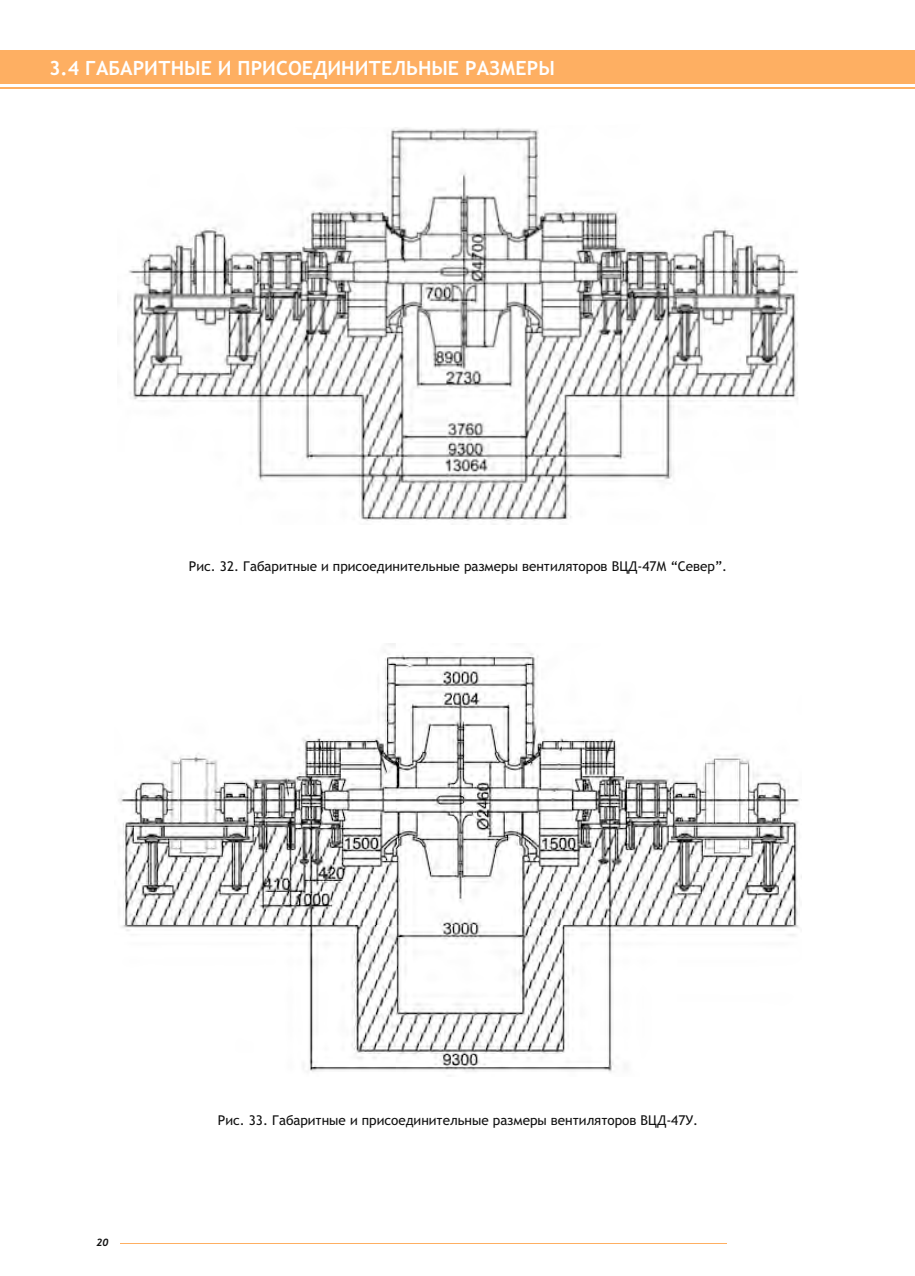
<style>
.page{position:relative;width:915px;height:1276px;background:#fff}
.page>*{position:absolute;margin:0;border:0;box-sizing:border-box;transform-origin:0 0}
.t1{font:700 19.65px "Trebuchet MS";color:#fff}
.t2{font:13.5px "Trebuchet MS";color:#111}
.t3{font:italic 700 10.2px "Trebuchet";color:#111}
</style>
<div class="page">
<hr style="left:121px;top:1243px;width:605px;height:1px;background:#feaf62">
<div style="left:0;top:51px;width:914px;height:33px;background:#feaf62"></div>
<hr style="left:0;top:87px;width:914px;height:2px;background:#feaf62">
<img style="left:129px;top:127px;width:669px;height:398px">
<img style="left:118px;top:644px;width:682px;height:428px">
<h1 class="t1" style="left:49px;top:60px;width:507px">3.4 ГАБАРИТНЫЕ И ПРИСОЕДИНИТЕЛЬНЫЕ РАЗМЕРЫ</h1>
<p class="t2" style="left:189px;top:560px;width:539px">Рис. 32. Габаритные и присоединительные размеры вентиляторов ВЦД-47М “Север”.</p>
<p class="t3" style="left:96px;top:1239px;width:13px">20</p>
<p class="t2" style="left:218px;top:1115px;width:481px">Рис. 33. Габаритные и присоединительные размеры вентиляторов ВЦД-47У.</p>
</div>
